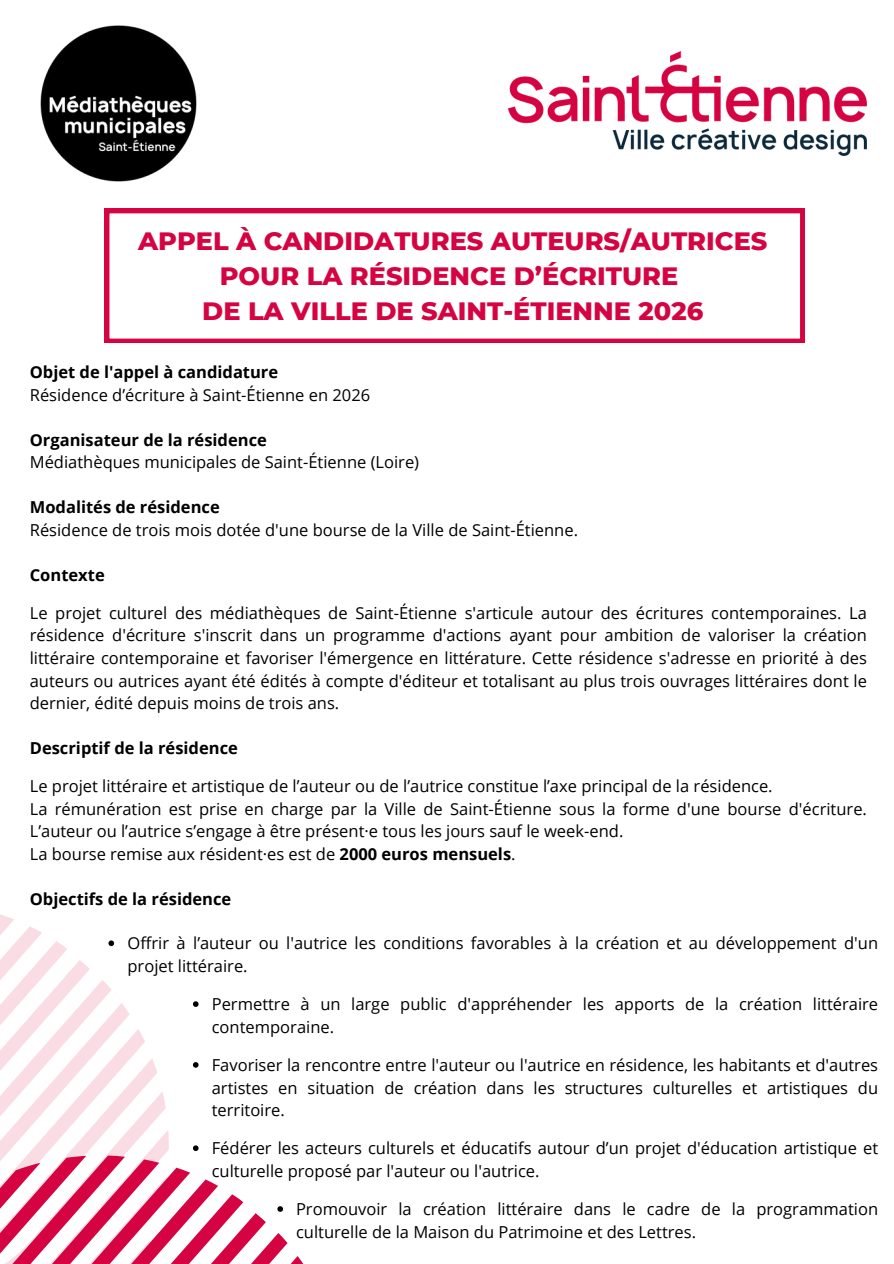
<style>
.page{position:relative;width:894px;height:1264px;background:#fff}
.page>*{position:absolute;margin:0;border:0;box-sizing:border-box;transform-origin:0 0}
.t1{font:800 25.5px/35.1px "Montserrat";color:#d50341;text-align:center}
.t2{font:16.5px/22.5px "Open Sans";color:#000}
.t3{font:700 16.5px "Open Sans";color:#000}
.s1{font-weight:700}
</style>
<div class="page">
<img style="left:508px;top:52px;width:358px;height:103px">
<img style="left:40px;top:25px;width:157px;height:157px">
<svg style="left:105px;top:209px;width:699px;height:134px"></svg>
<svg style="left:0;top:923px;width:303px;height:340px"></svg>
<h2 class="t1" style="left:138px;top:223px;width:630px">APPEL À CANDIDATURES AUTEURS/AUTRICES<br>POUR LA RÉSIDENCE D’ÉCRITURE<br>DE LA VILLE DE SAINT-ÉTIENNE 2026</h2>
<h1 class="t3" style="left:30px;top:360px;width:250px">Objet de l'appel à candidature</h1>
<p class="t2" style="left:30px;top:383px;width:342px">Résidence d’écriture à Saint-Étienne en 2026</p>
<p class="t3" style="left:30px;top:428px;width:238px">Organisateur de la résidence</p>
<p class="t2" style="left:30px;top:450px;width:391px">Médiathèques municipales de Saint-Étienne (Loire)</p>
<p class="t3" style="left:30px;top:495px;width:191px">Modalités de résidence</p>
<p class="t2" style="left:30px;top:518px;width:549px">Résidence de trois mois dotée d'une bourse de la Ville de Saint-Étienne.</p>
<p class="t3" style="left:30px;top:563px;width:76px">Contexte</p>
<h2 class="t2" style="left:30px;top:601px;width:838px;text-align:justify">Le projet culturel des médiathèques de Saint-Étienne s'articule autour des écritures contemporaines. La résidence d'écriture s'inscrit dans un programme d'actions ayant pour ambition de valoriser la création littéraire contemporaine et favoriser l'émergence en littérature. Cette résidence s'adresse en priorité à des auteurs ou autrices ayant été édités à compte d'éditeur et totalisant au plus trois ouvrages littéraires dont le dernier, édité depuis moins de trois ans.</h2>
<p class="t3" style="left:30px;top:736px;width:209px">Descriptif de la résidence</p>
<h2 class="t2" style="left:30px;top:774px;width:744px">Le projet littéraire et artistique de l’auteur ou de l’autrice constitue l’axe principal de la résidence.</h2>
<p class="t2" style="left:30px;top:797px;width:838px">La rémunération est prise en charge par la Ville de Saint-Étienne sous la forme d'une bourse d'écriture.<br>L’auteur ou l’autrice s’engage à être présent·e tous les jours sauf le week-end.</p>
<p class="t2" style="left:30px;top:842px;width:487px">La bourse remise aux résident·es est de <span class="s1">2000 euros mensuels</span>.</p>
<p class="t3" style="left:30px;top:887px;width:203px">Objectifs de la résidence</p>
<p class="t2" style="left:127px;top:931px;width:752px">Offrir à l’auteur ou l'autrice les conditions favorables à la création et au développement d'un projet littéraire.</p>
<p class="t2" style="left:212px;top:992px;width:667px">Permettre à un large public d'appréhender les apports de la création littéraire contemporaine.</p>
<p class="t2" style="left:212px;top:1053px;width:667px;text-align:justify">Favoriser la rencontre entre l'auteur ou l'autrice en résidence, les habitants et d'autres artistes en situation de création dans les structures culturelles et artistiques du territoire.</p>
<p class="t2" style="left:212px;top:1136px;width:667px">Fédérer les acteurs culturels et éducatifs autour d’un projet d'éducation artistique et culturelle proposé par l'auteur ou l'autrice.</p>
<p class="t2" style="left:296px;top:1197px;width:583px">Promouvoir la création littéraire dans le cadre de la programmation culturelle de la Maison du Patrimoine et des Lettres.</p>
</div>
